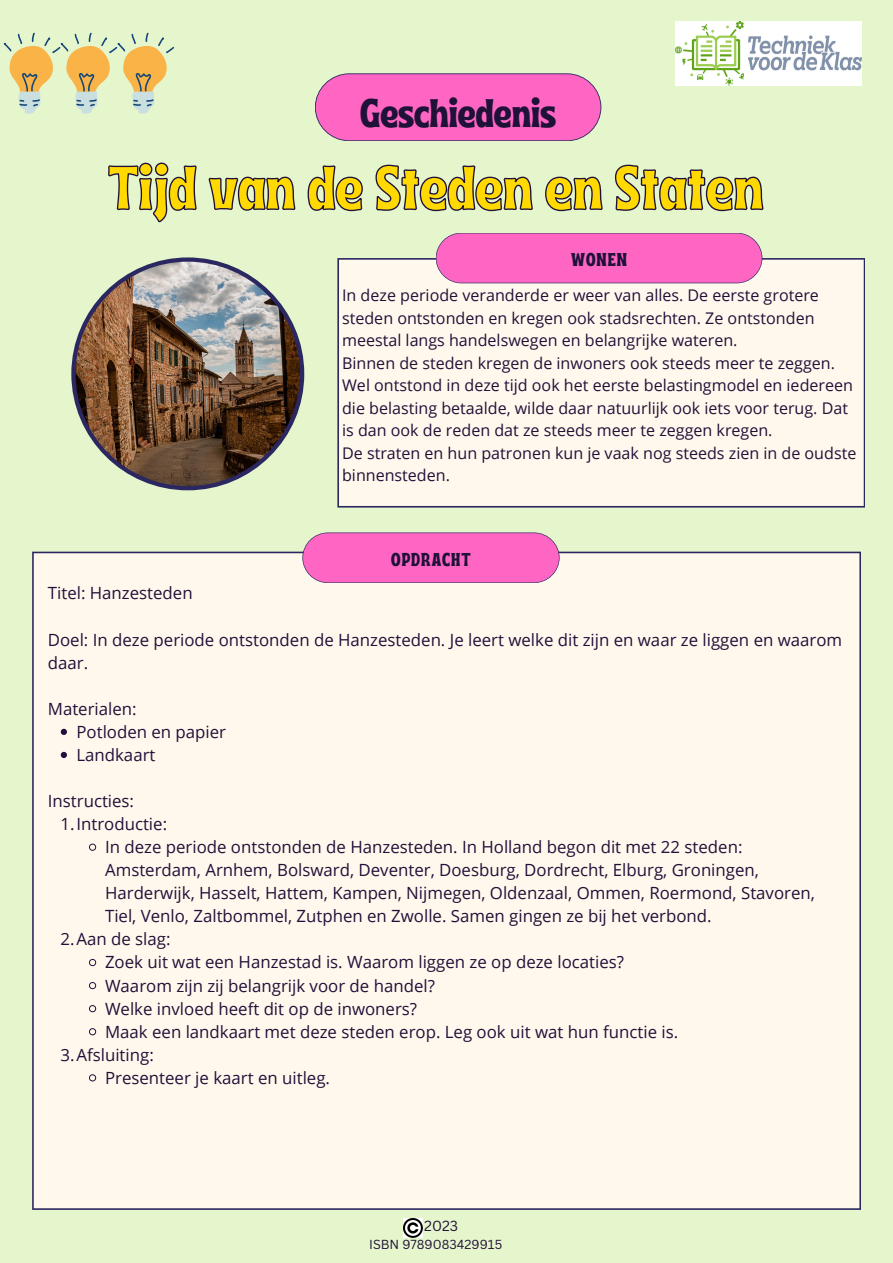
<style>
.page{position:relative;width:893px;height:1263px;background:#e5f6cc}
.page>*{position:absolute;margin:0;border:0;box-sizing:border-box;transform-origin:0 0}
.t1{font:61.35px "Ayr Tropika Island Int";color:#ffd900}
.t2{font:39.83px "Ayr Tropika Island Int";color:#201139}
.t3{font:18.6px "Ayr Tropika Island Int";letter-spacing:.055em;color:#201139}
.t4{font:16.8px/23.1px "Open Sans";color:#201139}
.t5{font:16.05px/22.5px "Open Sans";color:#201139}
.t6{font:14.25px "Canva Sans";color:#201139}
.t7{font:12.75px "Canva Sans";color:#201139}
</style>
<div class="page">
<div style="left:337px;top:258px;width:528px;height:249px;background:#fff9ed"></div>
<div style="left:32px;top:552px;width:829px;height:658px;background:#fff9ed"></div>
<svg style="left:302px;top:532px;width:257px;height:51px;background:#f86cc2"></svg>
<svg style="left:315px;top:73px;width:286px;height:68px;background:#f76cc1"></svg>
<img style="left:71px;top:257px;width:233px;height:233px">
<img style="left:675px;top:22px;width:186px;height:64px">
<img style="left:404px;top:1218px;width:19px;height:19px">
<svg style="left:436px;top:233px;width:326px;height:50px;background:#fa69c2"></svg>
<svg style="left:108px;top:162px;width:656px;height:61px"></svg>
<svg style="left:61px;top:729px;width:6px;height:6px"></svg>
<svg style="left:61px;top:752px;width:6px;height:6px"></svg>
<svg style="left:89px;top:843px;width:7px;height:8px"></svg>
<svg style="left:89px;top:959px;width:7px;height:7px"></svg>
<svg style="left:89px;top:982px;width:7px;height:7px"></svg>
<svg style="left:89px;top:1005px;width:7px;height:7px"></svg>
<svg style="left:89px;top:1028px;width:7px;height:7px"></svg>
<svg style="left:89px;top:1074px;width:7px;height:7px"></svg>
<svg style="left:4px;top:32px;width:170px;height:82px"></svg>
<p class="t2" style="left:360px;top:75px;width:197px">Geschiedenis</p>
<h1 class="t1" style="left:108px;top:129px;width:657px">Tijd van de Steden en Staten</h1>
<p class="t3" style="left:571px;top:242px;width:58px">WONEN</p>
<p class="t5" style="left:342px;top:284px;width:516px">In deze periode veranderde er weer van alles. De eerste grotere steden ontstonden en kregen ook stadsrechten. Ze ontstonden meestal langs handelswegen en belangrijke wateren.<br>Binnen de steden kregen de inwoners ook steeds meer te zeggen.<br>Wel ontstond in deze tijd ook het eerste belastingmodel en iedereen die belasting betaalde, wilde daar natuurlijk ook iets voor terug. Dat is dan ook de reden dat ze steeds meer te zeggen kregen.<br>De straten en hun patronen kun je vaak nog steeds zien in de oudste binnensteden.</p>
<p class="t3" style="left:391px;top:542px;width:81px">OPDRACHT</p>
<h3 class="t4" style="left:48px;top:581px;width:146px">Titel: Hanzesteden</h3>
<h4 class="t4" style="left:48px;top:627px;width:796px">Doel: In deze periode ontstonden de Hanzesteden. Je leert welke dit zijn en waar ze liggen en waarom daar.</h4>
<h3 class="t4" style="left:48px;top:697px;width:90px">Materialen:</h3>
<h4 class="t4" style="left:76px;top:720px;width:151px">Potloden en papier</h4>
<h4 class="t4" style="left:76px;top:743px;width:81px">Landkaart</h4>
<h4 class="t4" style="left:48px;top:789px;width:88px">Instructies:</h4>
<p class="t4" style="left:61px;top:812px;width:108px">1.Introductie:</p>
<p class="t4" style="left:105px;top:835px;width:711px">In deze periode ontstonden de Hanzesteden. In Holland begon dit met 22 steden:<br>Amsterdam, Arnhem, Bolsward, Deventer, Doesburg, Dordrecht, Elburg, Groningen, Harderwijk, Hasselt, Hattem, Kampen, Nijmegen, Oldenzaal, Ommen, Roermond, Stavoren, Tiel, Venlo, Zaltbommel, Zutphen en Zwolle. Samen gingen ze bij het verbond.</p>
<h4 class="t4" style="left:61px;top:927px;width:111px">2.Aan de slag:</h4>
<p class="t4" style="left:105px;top:950px;width:520px">Zoek uit wat een Hanzestad is. Waarom liggen ze op deze locaties?</p>
<p class="t4" style="left:105px;top:973px;width:331px">Waarom zijn zij belangrijk voor de handel?</p>
<p class="t4" style="left:105px;top:996px;width:314px">Welke invloed heeft dit op de inwoners?</p>
<p class="t4" style="left:105px;top:1019px;width:574px">Maak een landkaart met deze steden erop. Leg ook uit wat hun functie is.</p>
<p class="t4" style="left:61px;top:1042px;width:95px">3.Afsluiting:</p>
<p class="t4" style="left:105px;top:1066px;width:226px">Presenteer je kaart en uitleg.</p>
<p class="t6" style="left:424px;top:1216px;width:35px">2023</p>
<p class="t7" style="left:369px;top:1236px;width:134px">ISBN 9789083429915</p>
</div>
